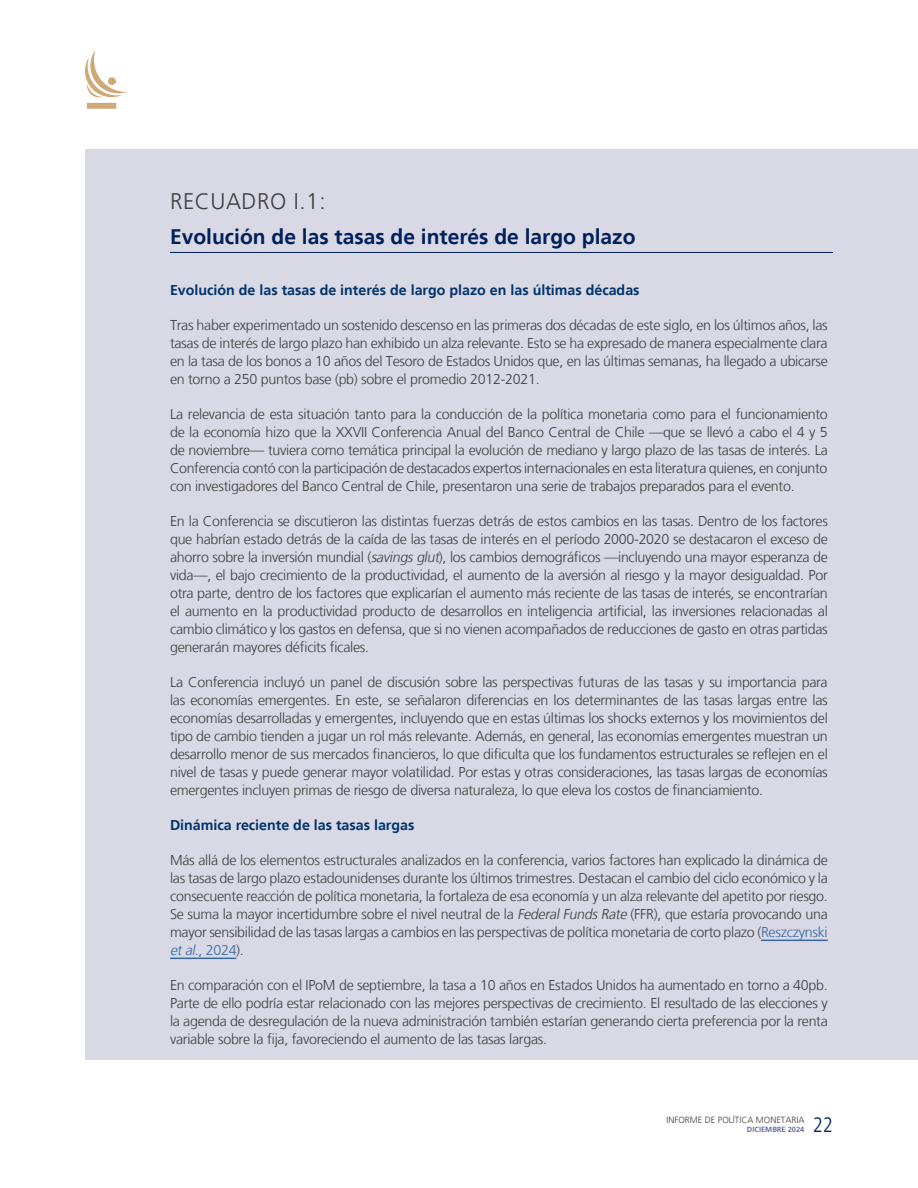
<style>
.page{position:relative;width:918px;height:1188px;background:#fff}
.page>*{position:absolute;margin:0;border:0;box-sizing:border-box;transform-origin:0 0}
.RECUADRO{font:300 22.5px "Frutiger LT";letter-spacing:.025em;color:#3e3e3f}
.Titulo_ecuadro{font:700 21px "Frutiger LT";color:#00205b}
.t1{font:300 condensed 21px "Frutiger LT";color:#00205b}
.Texto_recuadro{font:300 14.25px/18px "Frutiger LT";letter-spacing:-.02em;color:#3e3e3f;text-align:justify}
.Sub_titulo_recuadro{font:700 14.25px "Frutiger LT";color:#00336b}
.Texto_recuadro-2{font:700 14.25px "Frutiger LT";color:#00336b}
.t2{font:300 9px "Frutiger LT";color:#3e3e3f}
.t3{font:700 7.5px "Frutiger LT";color:#63709b}
.s1{font-style:italic}
.s2{color:#3667a4}
.s3{font-style:italic;color:#3667a4}
</style>
<div class="page">
<svg style="left:85px;top:50px;width:42px;height:59px"></svg>
<div style="left:85px;top:150px;width:833px;height:910px;background:#d9d8e5"></div>
<hr style="left:761px;top:940px;width:67px;height:1px;background:#3667a4">
<hr style="left:170px;top:958px;width:66px;height:1px;background:#3667a4">
<hr style="left:170px;top:252px;width:663px;height:1px;background:#00205b">
<p class="RECUADRO" style="left:170px;top:188px;width:157px">RECUADRO I.1:</p>
<p class="Titulo_ecuadro" style="left:170px;top:224px;width:467px">Evolución de las tasas de interés de largo plazo</p>
<p class="Sub_titulo_recuadro" style="left:170px;top:282px;width:471px">Evolución de las tasas de interés de largo plazo en las últimas décadas</p>
<p class="Texto_recuadro" style="left:170px;top:317px;width:659px">Tras haber experimentado un sostenido descenso en las primeras dos décadas de este siglo, en los últimos años, las tasas de interés de largo plazo han exhibido un alza relevante. Esto se ha expresado de manera especialmente clara en la tasa de los bonos a 10 años del Tesoro de Estados Unidos que, en las últimas semanas, ha llegado a ubicarse en torno a 250 puntos base (pb) sobre el promedio 2012-2021.</p>
<p class="Texto_recuadro" style="left:170px;top:406px;width:659px">La relevancia de esta situación tanto para la conducción de la política monetaria como para el funcionamiento de la economía hizo que la XXVII Conferencia Anual del Banco Central de Chile —que se llevó a cabo el 4 y 5 de noviembre— tuviera como temática principal la evolución de mediano y largo plazo de las tasas de interés. La Conferencia contó con la participación de destacados expertos internacionales en esta literatura quienes, en conjunto con investigadores del Banco Central de Chile, presentaron una serie de trabajos preparados para el evento.</p>
<p class="Texto_recuadro" style="left:170px;top:513px;width:659px">En la Conferencia se discutieron las distintas fuerzas detrás de estos cambios en las tasas. Dentro de los factores que habrían estado detrás de la caída de las tasas de interés en el período 2000-2020 se destacaron el exceso de ahorro sobre la inversión mundial (<span class="s1">savingsglut</span>), los cambios demográficos —incluyendo una mayor esperanza de vida—, el bajo crecimiento de la productividad, el aumento de la aversión al riesgo y la mayor desigualdad. Por otra parte, dentro de los factores que explicarían el aumento más reciente de las tasas de interés, se encontrarían el aumento en la productividad producto de desarrollos en inteligencia artificial, las inversiones relacionadas al cambio climático y los gastos en defensa, que si no vienen acompañados de reducciones de gasto en otras partidas generarán mayores déficits ficales.</p>
<p class="Texto_recuadro" style="left:170px;top:674px;width:659px">La Conferencia incluyó un panel de discusión sobre las perspectivas futuras de las tasas y su importancia para las economías emergentes. En este, se señalaron diferencias en los determinantes de las tasas largas entre las economías desarrolladas y emergentes, incluyendo que en estas últimas los shocks externos y los movimientos del tipo de cambio tienden a jugar un rol más relevante. Además, en general, las economías emergentes muestran un desarrollo menor de sus mercados financieros, lo que dificulta que los fundamentos estructurales se reflejen en el nivel de tasas y puede generar mayor volatilidad. Por estas y otras consideraciones, las tasas largas de economías emergentes incluyen primas de riesgo de diversa naturaleza, lo que eleva los costos de financiamiento.</p>
<p class="Texto_recuadro-2" style="left:170px;top:817px;width:246px">Dinámica reciente de las tasas largas</p>
<p class="Texto_recuadro" style="left:170px;top:852px;width:659px">Más allá de los elementos estructurales analizados en la conferencia, varios factores han explicado la dinámica de las tasas de largo plazo estadounidenses durante los últimos trimestres. Destacan el cambio del ciclo económico y la consecuente reacción de política monetaria, la fortaleza de esa economía y un alza relevante del apetito por riesgo.<br>Se suma la mayor incertidumbre sobre el nivel neutral de la <span class="s1">FederalFundsRate</span> (FFR), que estaría provocando una mayor sensibilidad de las tasas largas a cambios en las perspectivas de política monetaria de corto plazo (<span class="s2">Reszczynski </span><span class="s3">etal</span><span class="s2">., 2024</span>).</p>
<p class="Texto_recuadro" style="left:170px;top:977px;width:659px">En comparación con el IPoM de septiembre, la tasa a 10 años en Estados Unidos ha aumentado en torno a 40pb.<br>Parte de ello podría estar relacionado con las mejores perspectivas de crecimiento. El resultado de las elecciones y la agenda de desregulación de la nueva administración también estarían generando cierta preferencia por la renta variable sobre la fija, favoreciendo el aumento de las tasas largas.</p>
<p class="t2" style="left:666px;top:1115px;width:140px">INFORME DE POLÍTICA MONETARIA</p>
<p class="t3" style="left:747px;top:1125px;width:59px">DICIEMBRE 2024</p>
<h2 class="t1" style="left:813px;top:1113px;width:22px">22</h2>
</div>
